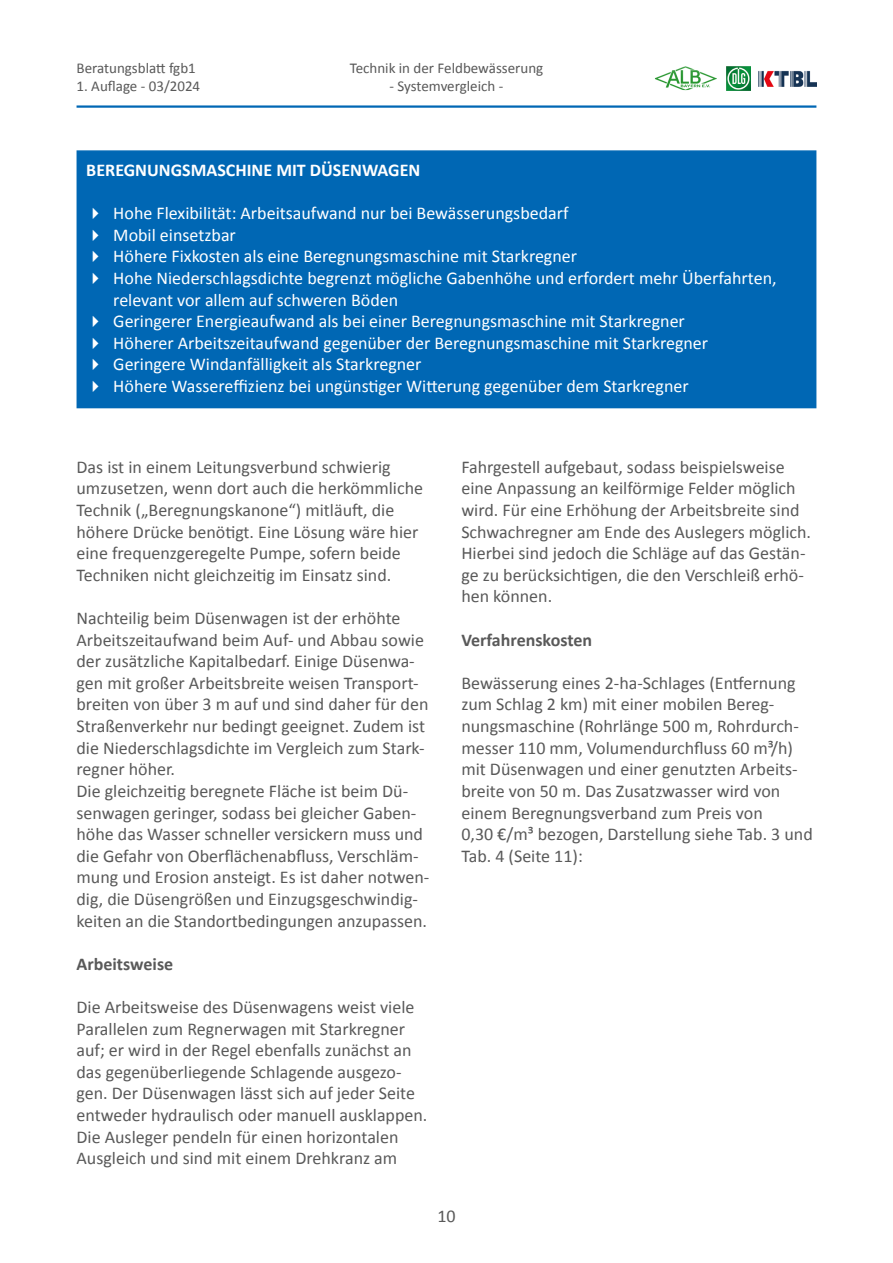
<style>
.page{position:relative;width:893px;height:1263px;background:#fff}
.page>*{position:absolute;margin:0;border:0;box-sizing:border-box;transform-origin:0 0}
.Textseite_Text{font:18px/21.6px "Calibri";color:#595959}
.t1{font:18px/21.6px "Calibri";color:#fff}
.Textseite_Text-2{font:700 18px "Calibri";color:#fff}
.Textseite_Text-3{font:700 18px "Calibri";color:#595959}
.t2{font:15px "Calibri";color:#595959}
</style>
<div class="page">
<hr style="left:77px;top:105px;width:739px;height:3px;background:#0067b4">
<img style="left:655px;top:66px;width:62px;height:24px">
<img style="left:727px;top:66px;width:24px;height:25px">
<img style="left:758px;top:70px;width:58px;height:17px">
<div style="left:77px;top:150px;width:739px;height:258px;background:#0067b4;border:2px solid #0067b4"></div>
<p class="t2" style="left:77px;top:59px;width:121px">Beratungsblatt fgb1</p>
<p class="t2" style="left:77px;top:77px;width:125px">1. Auflage - 03/2024</p>
<p class="t2" style="left:350px;top:59px;width:195px">Technik in der Feldbewässerung</p>
<p class="t2" style="left:390px;top:77px;width:115px">- Systemvergleich -</p>
<p class="Textseite_Text-2" style="left:86px;top:157px;width:335px">BEREGNUNGSMASCHINE MIT DÜSENWAGEN</p>
<p class="t1" style="left:113px;top:202px;width:457px">Hohe Flexibilität: Arbeitsaufwand nur bei Bewässerungsbedarf</p>
<p class="t1" style="left:113px;top:223px;width:124px">Mobil einsetzbar</p>
<p class="t1" style="left:113px;top:245px;width:465px">Höhere Fixkosten als eine Beregnungsmaschine mit Starkregner</p>
<p class="t1" style="left:113px;top:266px;width:665px">Hohe Niederschlagsdichte begrenzt mögliche Gabenhöhe und erfordert mehr Überfahrten, relevant vor allem auf schweren Böden</p>
<p class="t1" style="left:113px;top:310px;width:573px">Geringerer Energieaufwand als bei einer Beregnungsmaschine mit Starkregner</p>
<p class="t1" style="left:113px;top:331px;width:596px">Höherer Arbeitszeitaufwand gegenüber der Beregnungsmaschine mit Starkregner</p>
<p class="t1" style="left:113px;top:353px;width:310px">Geringere Windanfälligkeit als Starkregner</p>
<p class="t1" style="left:113px;top:374px;width:577px">Höhere Wassereffizienz bei ungünstiger Witterung gegenüber dem Starkregner</p>
<p class="Textseite_Text" style="left:77px;top:455px;width:348px">Das ist in einem Leitungsverbund schwierig umzusetzen, wenn dort auch die herkömmliche Technik („Beregnungskanone“) mitläuft, die höhere Drücke benötigt. Eine Lösung wäre hier eine frequenzgeregelte Pumpe, sofern beide Techniken nicht gleichzeitig im Einsatz sind.</p>
<p class="Textseite_Text" style="left:77px;top:606px;width:353px">Nachteilig beim Düsenwagen ist der erhöhte Arbeitszeitaufwand beim Auf- und Abbau sowie der zusätzliche Kapitalbedarf. Einige Düsenwa&shy;gen mit großer Arbeitsbreite weisen Transport&shy;breiten von über 3 m auf und sind daher für den Straßenverkehr nur bedingt geeignet. Zudem ist die Niederschlagsdichte im Vergleich zum Stark&shy;regner höher.</p>
<p class="Textseite_Text" style="left:77px;top:779px;width:354px">Die gleichzeitig beregnete Fläche ist beim Dü&shy;senwagen geringer, sodass bei gleicher Gaben&shy;höhe das Wasser schneller versickern muss und die Gefahr von Oberflächenabfluss, Verschläm&shy;mung und Erosion ansteigt. Es ist daher notwen&shy;dig, die Düsengrößen und Einzugsgeschwindig&shy;keiten an die Standortbedingungen anzupassen.</p>
<p class="Textseite_Text-3" style="left:77px;top:951px;width:98px">Arbeitsweise</p>
<p class="Textseite_Text" style="left:77px;top:995px;width:352px">Die Arbeitsweise des Düsenwagens weist viele Parallelen zum Regnerwagen mit Starkregner auf; er wird in der Regel ebenfalls zunächst an das gegenüberliegende Schlagende ausgezo&shy;gen. Der Düsenwagen lässt sich auf jeder Seite entweder hydraulisch oder manuell ausklappen.<br>Die Ausleger pendeln für einen horizontalen Ausgleich und sind mit einem Drehkranz am</p>
<p class="Textseite_Text" style="left:461px;top:455px;width:351px">Fahrgestell aufgebaut, sodass beispielsweise eine Anpassung an keilförmige Felder möglich wird. Für eine Erhöhung der Arbeitsbreite sind Schwachregner am Ende des Auslegers möglich.<br>Hierbei sind jedoch die Schläge auf das Gestän&shy;ge zu berücksichtigen, die den Verschleiß erhö&shy;hen können.</p>
<p class="Textseite_Text-3" style="left:461px;top:627px;width:132px">Verfahrenskosten</p>
<p class="Textseite_Text" style="left:461px;top:671px;width:339px">Bewässerung eines 2-ha-Schlages (Entfernung zum Schlag 2 km) mit einer mobilen Bereg&shy;nungsmaschine (Rohrlänge 500 m, Rohrdurch&shy;messer 110 mm, Volumendurchfluss 60 m³/h) mit Düsenwagen und einer genutzten Arbeits&shy;breite von 50 m. Das Zusatzwasser wird von einem Beregnungsverband zum Preis von</p>
<p class="Textseite_Text" style="left:461px;top:822px;width:353px">0,30 €/m³ bezogen, Darstellung siehe Tab. 3 und<br>Tab. 4 (Seite 11):</p>
<p class="Textseite_Text" style="left:437px;top:1205px;width:20px">10</p>
</div>
